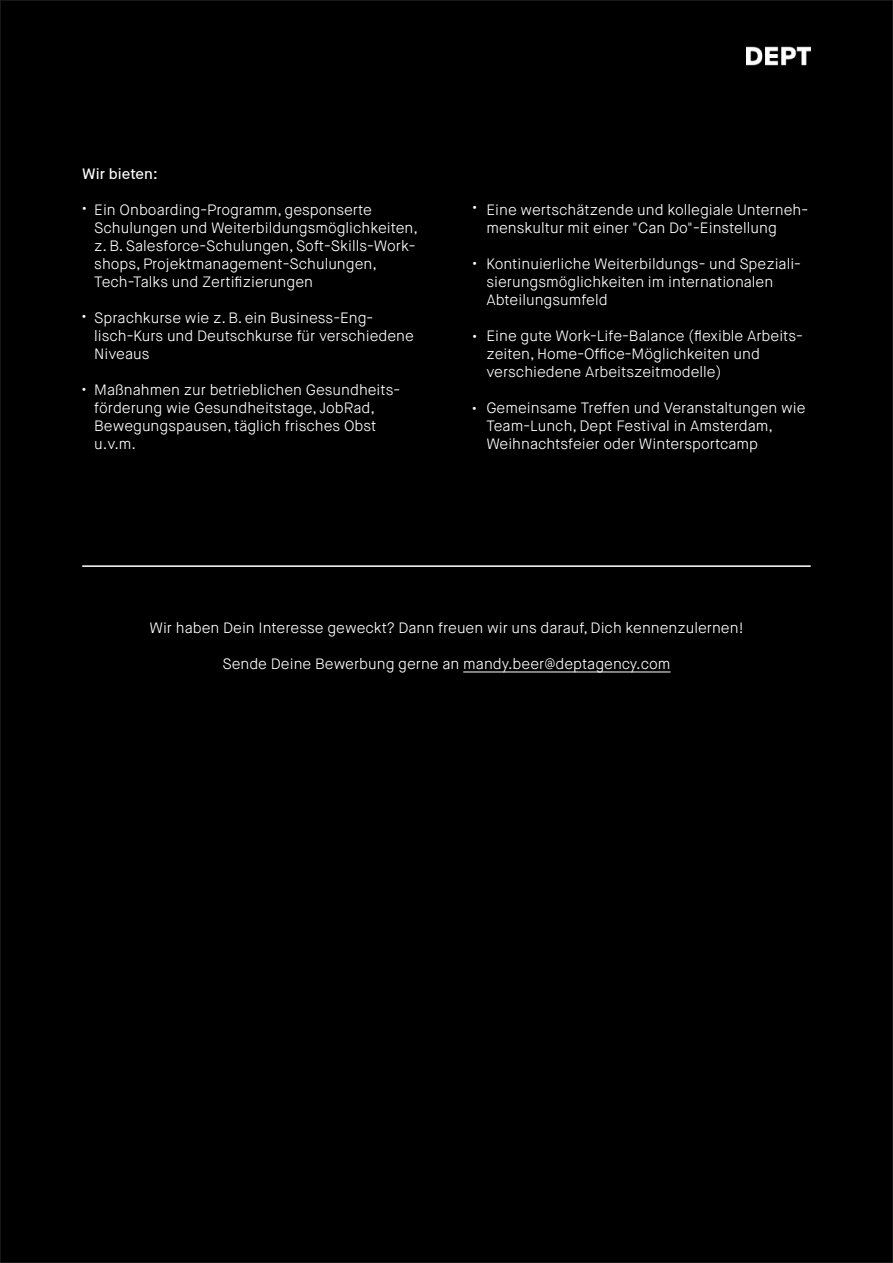
<style>
.page{position:relative;width:893px;height:1263px;background:#000001}
.page>*{position:absolute;margin:0;border:0;box-sizing:border-box;transform-origin:0 0}
.t1{font:300 18px "Maison Neue";color:#fff}
.t2{font:300 15px/18px "Maison Neue";color:#fff}
.t3{font:500 15px "Maison Neue";color:#fff}
</style>
<div class="page">
<hr style="left:463px;top:672px;width:208px;height:1px;background:#fff">
<hr style="left:82px;top:565px;width:729px;height:2px;background:#fff">
<img style="left:747px;top:47px;width:64px;height:18px">
<p class="t3" style="left:82px;top:165px;width:77px">Wir bieten:</p>
<p class="t2" style="left:94px;top:201px;width:325px">Ein Onboarding-Programm, gesponserte Schulungen und Weiterbildungsmöglichkeiten, z. B. Salesforce-Schulungen, Soft-Skills-Work&shy;shops, Projektmanagement-Schulungen, Tech-Talks und Zertifizierungen</p>
<p class="t2" style="left:94px;top:309px;width:321px">Sprachkurse wie z. B. ein Business-Eng&shy;lisch-Kurs und Deutschkurse für verschiedene<br>Niveaus</p>
<p class="t2" style="left:94px;top:381px;width:307px">Maßnahmen zur betrieblichen Gesundheits&shy;förderung wie Gesundheitstage, JobRad, Bewegungspausen, täglich frisches Obst u.v.m.</p>
<p class="t1" style="left:82px;top:198px;width:7px">•</p>
<p class="t1" style="left:81px;top:306px;width:7px">•</p>
<p class="t1" style="left:82px;top:379px;width:7px">•</p>
<p class="t1" style="left:472px;top:197px;width:7px">•</p>
<p class="t1" style="left:472px;top:252px;width:7px">•</p>
<p class="t1" style="left:472px;top:325px;width:7px">•</p>
<p class="t1" style="left:472px;top:397px;width:7px">•</p>
<p class="t2" style="left:486px;top:201px;width:323px">Eine wertschätzende und kollegiale Unterneh&shy;menskultur mit einer "Can Do"-Einstellung</p>
<p class="t2" style="left:486px;top:255px;width:316px">Kontinuierliche Weiterbildungs- und Speziali&shy;sierungsmöglichkeiten im internationalen<br>Abteilungsumfeld</p>
<p class="t2" style="left:486px;top:327px;width:318px">Eine gute Work-Life-Balance (flexible Arbeits&shy;zeiten, Home-Office-Möglichkeiten und verschiedene Arbeitszeitmodelle)</p>
<p class="t2" style="left:486px;top:399px;width:321px">Gemeinsame Treffen und Veranstaltungen wie<br>Team-Lunch, Dept Festival in Amsterdam,<br>Weihnachtsfeier oder Wintersportcamp</p>
<p class="t2" style="left:149px;top:619px;width:596px">Wir haben Dein Interesse geweckt? Dann freuen wir uns darauf, Dich kennenzulernen!</p>
<p class="t2" style="left:222px;top:655px;width:450px">Sende Deine Bewerbung gerne an mandy.beer@deptagency.com</p>
</div>
